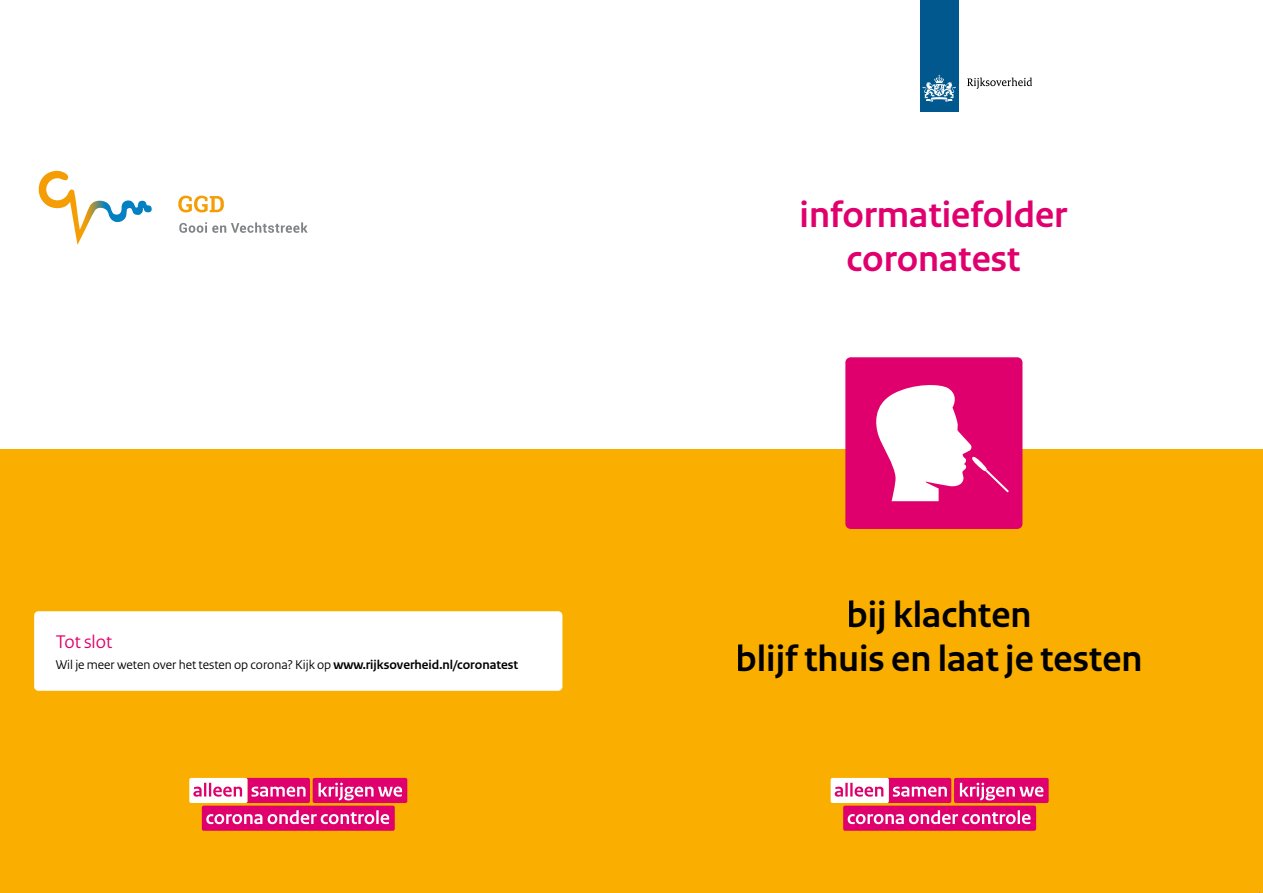
<style>
.page{position:relative;width:1263px;height:893px;background:#fff}
.page>*{position:absolute;margin:0;border:0;box-sizing:border-box;transform-origin:0 0}
.t1{font:700 38.1px/43.7px "Rijksoverheid Sans";color:#000;text-align:center}
.t2{font:700 38.1px/43.7px "Rijksoverheid Sans";color:#e0006d;text-align:center}
.t3{font:19.2px "Rijksoverheid Sans";color:#e0006d}
.t4{font:13.35px "Rijksoverheid Sans";color:#000}
.s1{font-weight:700}
</style>
<div class="page">
<div style="left:0;top:450px;width:1263px;height:443px;background:#f9ae00"></div>
<div style="left:34px;top:611px;width:528px;height:80px;background:#fff;border-radius:4px"></div>
<div style="left:920px;top:2px;width:38px;height:110px;background:#00588e"></div>
<svg style="left:922px;top:75px;width:34px;height:27px"></svg>
<svg style="left:967px;top:78px;width:65px;height:11px"></svg>
<div style="left:954px;top:778px;width:95px;height:25px;background:#e0006d;border-radius:2px"></div>
<div style="left:831px;top:778px;width:58px;height:25px;background:#fff;border-radius:2px"></div>
<svg style="left:835px;top:778px;width:116px;height:25px"></svg>
<svg style="left:960px;top:783px;width:83px;height:17px"></svg>
<div style="left:843px;top:806px;width:193px;height:25px;background:#e0006d;border-radius:2px"></div>
<svg style="left:848px;top:810px;width:182px;height:14px"></svg>
<div style="left:313px;top:778px;width:94px;height:25px;background:#e0006d;border-radius:2px"></div>
<div style="left:189px;top:778px;width:58px;height:25px;background:#fff;border-radius:2px"></div>
<svg style="left:193px;top:778px;width:117px;height:25px"></svg>
<svg style="left:319px;top:783px;width:83px;height:17px"></svg>
<div style="left:202px;top:806px;width:193px;height:25px;background:#e0006d;border-radius:2px"></div>
<svg style="left:206px;top:814px;width:56px;height:10px"></svg>
<svg style="left:268px;top:810px;width:106px;height:14px"></svg>
<hr style="left:376px;top:810px;width:3px;height:14px;background:#fff">
<svg style="left:381px;top:814px;width:8px;height:10px"></svg>
<hr style="left:920px;top:0;width:38px;height:2px;background:#00588e">
<div style="left:845px;top:357px;width:177px;height:172px;background:#e0006d;border-radius:5px"></div>
<svg style="left:876px;top:385px;width:133px;height:116px"></svg>
<svg style="left:178px;top:196px;width:46px;height:16px"></svg>
<svg style="left:38px;top:171px;width:114px;height:74px"></svg>
<svg style="left:179px;top:222px;width:129px;height:11px"></svg>
<h2 class="t3" style="left:56px;top:631px;width:58px">Tot slot</h2>
<p class="t4" style="left:56px;top:657px;width:464px">Wil je meer weten over het testen op corona? Kijk op <span class="s1">www.rijksoverheid.nl/coronatest</span></p>
<h1 class="t2" style="left:800px;top:194px;width:269px">informatiefolder coronatest</h1>
<h1 class="t1" style="left:736px;top:594px;width:408px">bij klachten<br>blijf thuis en laat je testen</h1>
</div>
